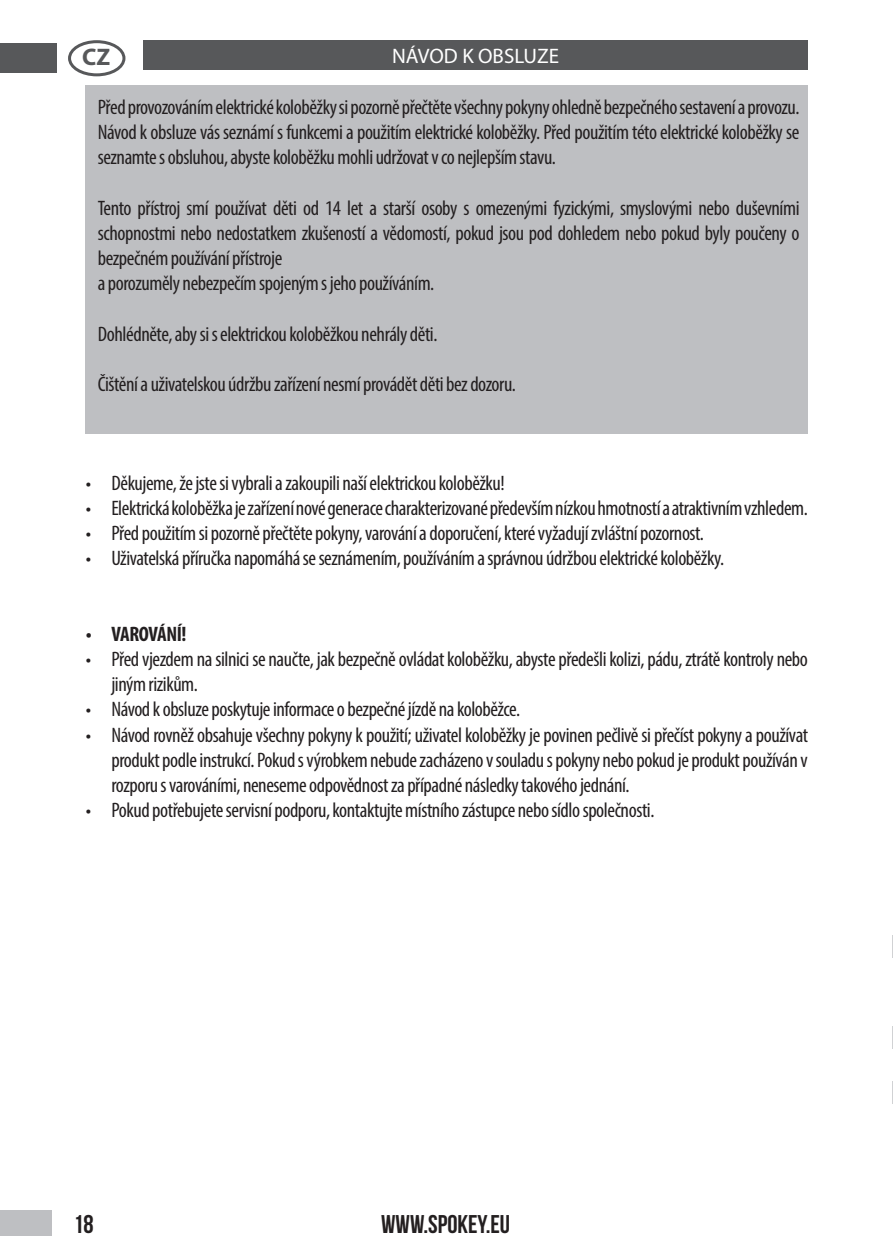
<style>
.page{position:relative;width:893px;height:1259px;background:#fff}
.page>*{position:absolute;margin:0;border:0;box-sizing:border-box;transform-origin:0 0}
.t1{font:25.5px "Bebas Neue";color:#231f20}
.t2{font:700 24px "Myriad Pro";color:#57585a}
.t3{font:condensed 21px/25.2px "Myriad Pro";letter-spacing:-.02em;color:#231f20;text-align:justify}
.t4{font:21px "Myriad Pro";color:#fff}
.t5{font:700 condensed 21px "Myriad Pro";letter-spacing:-.02em;color:#231f20}
</style>
<div class="page">
<div style="left:0;top:1210px;width:51px;height:26px;background:#bebfc2"></div>
<div style="left:0;top:43px;width:56px;height:30px;background:#57585a"></div>
<div style="left:143px;top:40px;width:665px;height:30px;background:#57585a"></div>
<div style="left:68px;top:40px;width:57px;height:36px;border:3px solid #57585a;border-radius:50%"></div>
<svg style="left:892px;top:935px;width:1px;height:23px"></svg>
<svg style="left:892px;top:1026px;width:1px;height:23px"></svg>
<svg style="left:892px;top:1081px;width:1px;height:23px"></svg>
<div style="left:85px;top:85px;width:723px;height:349px;background:#bebfc2"></div>
<p class="t2" style="left:82px;top:41px;width:30px">CZ</p>
<p class="t4" style="left:392px;top:43px;width:168px">NÁVOD K OBSLUZE</p>
<p class="t3" style="left:98px;top:94px;width:703px">Před provozováním elektrické koloběžky si pozorně přečtěte všechny pokyny ohledně bezpečného sestavení a provozu.<br>Návod k obsluze vás seznámí s funkcemi a použitím elektrické koloběžky. Před použitím této elektrické koloběžky se seznamte s obsluhou, abyste koloběžku mohli udržovat v co nejlepším stavu.</p>
<p class="t3" style="left:98px;top:195px;width:703px;text-align:left">Tento přístroj smí používat děti od 14 let a starší osoby s omezenými fyzickými, smyslovými nebo duševními schopnostmi nebo nedostatkem zkušeností a vědomostí, pokud jsou pod dohledem nebo pokud byly poučeny o bezpečném používání přístroje<br>a porozuměly nebezpečím spojeným s jeho používáním.</p>
<p class="t3" style="left:98px;top:321px;width:341px">Dohlédněte, aby si s elektrickou koloběžkou nehrály děti.</p>
<p class="t3" style="left:98px;top:371px;width:420px">Čištění a uživatelskou údržbu zařízení nesmí provádět děti bez dozoru.</p>
<p class="t3" style="left:86px;top:470px;width:420px">• Děkujeme, že jste si vybrali a zakoupili naší elektrickou koloběžku!</p>
<p class="t3" style="left:86px;top:495px;width:723px">• Elektrická koloběžka je zařízení nové generace charakterizované především nízkou hmotností a atraktivním vzhledem.</p>
<p class="t3" style="left:86px;top:520px;width:620px">• Před použitím si pozorně přečtěte pokyny, varování a doporučení, které vyžadují zvláštní pozornost.</p>
<p class="t3" style="left:86px;top:545px;width:640px">• Uživatelská příručka napomáhá se seznámením, používáním a správnou údržbou elektrické koloběžky.</p>
<p class="t5" style="left:86px;top:621px;width:102px">• VAROVÁNÍ!</p>
<p class="t3" style="left:111px;top:646px;width:698px;text-indent:-26px">• Před vjezdem na silnici se naučte, jak bezpečně ovládat koloběžku, abyste předešli kolizi, pádu, ztrátě kontroly nebo jiným rizikům.</p>
<p class="t3" style="left:86px;top:696px;width:436px">• Návod k obsluze poskytuje informace o bezpečné jízdě na koloběžce.</p>
<p class="t3" style="left:111px;top:722px;width:698px;text-indent:-26px">• Návod rovněž obsahuje všechny pokyny k použití; uživatel koloběžky je povinen pečlivě si přečíst pokyny a používat produkt podle instrukcí. Pokud s výrobkem nebude zacházeno v souladu s pokyny nebo pokud je produkt používán v rozporu s varováními, neneseme odpovědnost za případné následky takového jednání.</p>
<p class="t3" style="left:86px;top:797px;width:570px">• Pokud potřebujete servisní podporu, kontaktujte místního zástupce nebo sídlo společnosti.</p>
<p class="t1" style="left:74px;top:1210px;width:22px">18</p>
<p class="t1" style="left:381px;top:1210px;width:130px">WWW.SPOKEY.EU</p>
</div>
